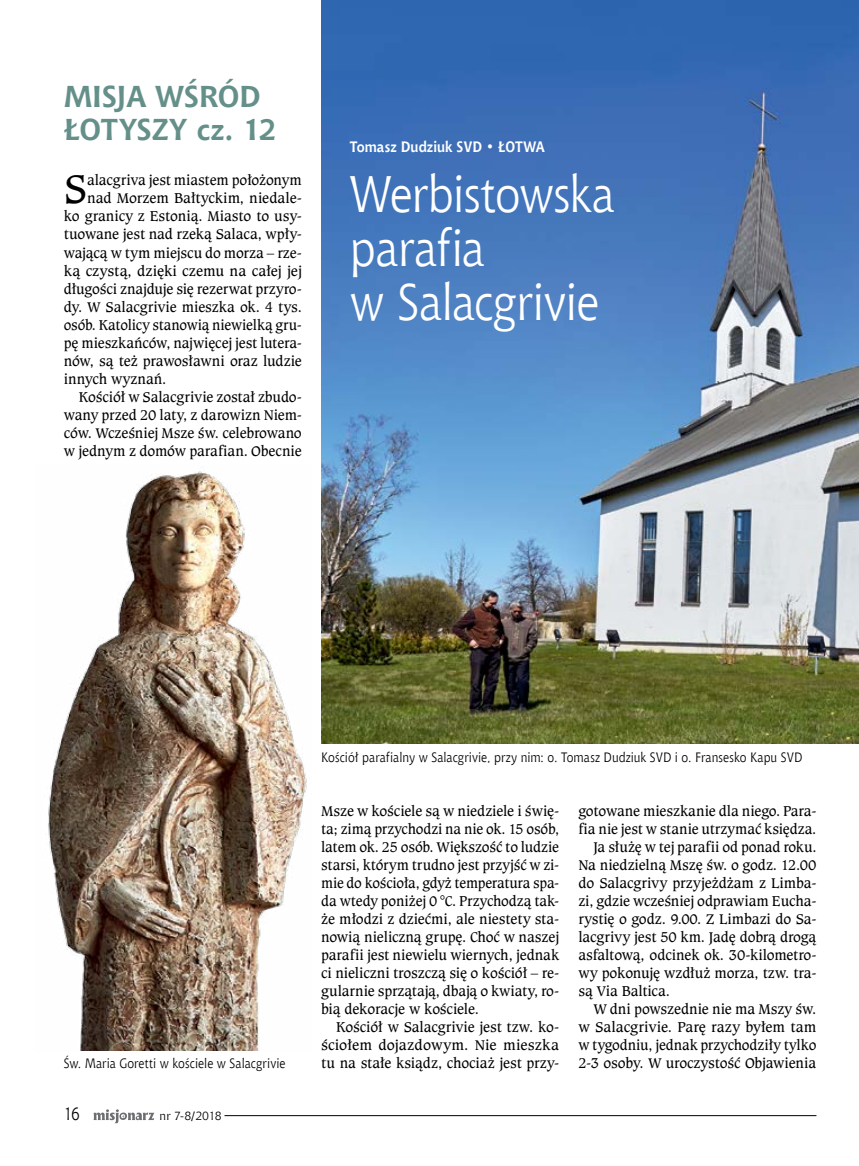
<style>
.page{position:relative;width:859px;height:1166px;background:#fff}
.page>*{position:absolute;margin:0;border:0;box-sizing:border-box;transform-origin:0 0}
.t1{font:51px/54px "Chianti EU";letter-spacing:-.01em;color:#fff;scale:.9 1}
.t2{font:42.6px "Caxton Bk EU";color:#000}
.t3{font:700 30px/33px "Chianti EU";letter-spacing:-.015em;color:#649089}
.t4{font:18px "Chianti EU";color:#000;scale:.85 1}
.t5{font:15px/18px "Caxton Bk EU";letter-spacing:-.01em;color:#000;text-align:justify}
.t6{font:700 15px "Chianti EU";letter-spacing:.005em;color:#fff;scale:.9 1}
.t7{font:13.5px "Chianti EU";letter-spacing:.01em;color:#000;scale:.9 1}
.t8{font:12px "Chianti EU";letter-spacing:-.02em;color:#000}
</style>
<div class="page">
<img style="left:321px;top:0;width:538px;height:743px">
<img style="left:48px;top:471px;width:259px;height:579px">
<hr style="left:225px;top:1114px;width:591px;height:1px;background:#000">
<svg style="left:94px;top:1109px;width:60px;height:13px"></svg>
<h3 class="t3" style="left:64px;top:81px;width:215px">MISJA WŚRÓD<br>ŁOTYSZY cz. 12</h3>
<h2 class="t2" style="left:64px;top:163px;width:25px">S</h2>
<p class="t5" style="left:87px;top:171px;width:216px">alacgriva jest miastem położonym</p>
<p class="t5" style="left:87px;top:189px;width:216px">nad Morzem Bałtyckim, niedale-</p>
<p class="t5" style="left:64px;top:207px;width:240px">ko granicy z Estonią. Miasto to usy-</p>
<p class="t5" style="left:64px;top:225px;width:240px">tuowane jest nad rzeką Salaca, wpły-</p>
<p class="t5" style="left:64px;top:243px;width:240px">wającą w tym miejscu do morza – rze-</p>
<p class="t5" style="left:64px;top:261px;width:240px">ką czystą, dzięki czemu na całej jej</p>
<p class="t5" style="left:64px;top:279px;width:240px">długości znajduje się rezerwat przyro-</p>
<p class="t5" style="left:64px;top:297px;width:240px">dy. W Salacgrivie mieszka ok. 4 tys.</p>
<p class="t5" style="left:64px;top:315px;width:240px">osób. Katolicy stanowią niewielką gru-</p>
<p class="t5" style="left:64px;top:333px;width:240px">pę mieszkańców, najwięcej jest lutera-</p>
<p class="t5" style="left:64px;top:351px;width:240px">nów, są też prawosławni oraz ludzie</p>
<p class="t5" style="left:64px;top:369px;width:104px">innych wyznań.</p>
<p class="t5" style="left:79px;top:387px;width:225px">Kościół w Salacgrivie został zbudo-</p>
<p class="t5" style="left:64px;top:405px;width:240px">wany przed 20 laty, z darowizn Niem-</p>
<p class="t5" style="left:64px;top:423px;width:240px">ców. Wcześniej Msze św. celebrowano</p>
<p class="t5" style="left:64px;top:441px;width:240px">w jednym z domów parafian. Obecnie</p>
<p class="t6" style="left:350px;top:137px;width:218px">Tomasz Dudziuk SVD • ŁOTWA</p>
<h1 class="t1" style="left:350px;top:167px;width:296px">Werbistowska parafia<br>w Salacgrivie</h1>
<p class="t7" style="left:64px;top:1055px;width:248px">Św. Maria Goretti w kościele w Salacgrivie</p>
<p class="t4" style="left:64px;top:1102px;width:20px">16</p>
<p class="t8" style="left:160px;top:1108px;width:64px">nr 7-8/2018</p>
<p class="t7" style="left:321px;top:749px;width:536px">Kościół parafialny w Salacgrivie, przy nim: o. Tomasz Dudziuk SVD i o. Fransesko Kapu SVD</p>
<p class="t5" style="left:321px;top:801px;width:240px">Msze w kościele są w niedziele i świę&shy;ta; zimą przychodzi na nie ok. 15 osób, latem ok. 25 osób. Większość to ludzie starsi, którym trudno jest przyjść w zi&shy;mie do kościoła, gdyż temperatura spa&shy;da wtedy poniżej 0 °C. Przychodzą tak&shy;że młodzi z dziećmi, ale niestety sta&shy;nowią nieliczną grupę. Choć w naszej parafii jest niewielu wiernych, jednak ci nieliczni troszczą się o kościół – re&shy;gularnie sprzątają, dbają o kwiaty, ro&shy;bią dekoracje w kościele.</p>
<p class="t5" style="left:321px;top:1017px;width:240px;text-indent:15px">Kościół w Salacgrivie jest tzw. ko&shy;ściołem dojazdowym. Nie mieszka tu na stałe ksiądz, chociaż jest przy-</p>
<p class="t5" style="left:578px;top:801px;width:240px">gotowane mieszkanie dla niego. Para-</p>
<p class="t5" style="left:578px;top:819px;width:240px">fia nie jest w stanie utrzymać księdza.</p>
<p class="t5" style="left:593px;top:837px;width:225px">Ja służę w tej parafii od ponad roku.</p>
<p class="t5" style="left:578px;top:855px;width:240px">Na niedzielną Mszę św. o godz. 12.00</p>
<p class="t5" style="left:578px;top:873px;width:240px">do Salacgrivy przyjeżdżam z Limba-</p>
<p class="t5" style="left:578px;top:891px;width:240px">zi, gdzie wcześniej odprawiam Eucha-</p>
<p class="t5" style="left:578px;top:909px;width:240px">rystię o godz. 9.00. Z Limbazi do Sa-</p>
<p class="t5" style="left:578px;top:927px;width:240px">lacgrivy jest 50 km. Jadę dobrą drogą</p>
<p class="t5" style="left:578px;top:945px;width:240px">asfaltową, odcinek ok. 30-kilometro-</p>
<p class="t5" style="left:578px;top:963px;width:240px">wy pokonuję wzdłuż morza, tzw. tra-</p>
<p class="t5" style="left:578px;top:981px;width:93px">są Via Baltica.</p>
<p class="t5" style="left:593px;top:999px;width:225px">W dni powszednie nie ma Mszy św.</p>
<p class="t5" style="left:578px;top:1017px;width:240px">w Salacgrivie. Parę razy byłem tam</p>
<p class="t5" style="left:578px;top:1035px;width:240px">w tygodniu, jednak przychodziły tylko</p>
<p class="t5" style="left:578px;top:1053px;width:240px">2-3 osoby. W uroczystość Objawienia</p>
</div>
